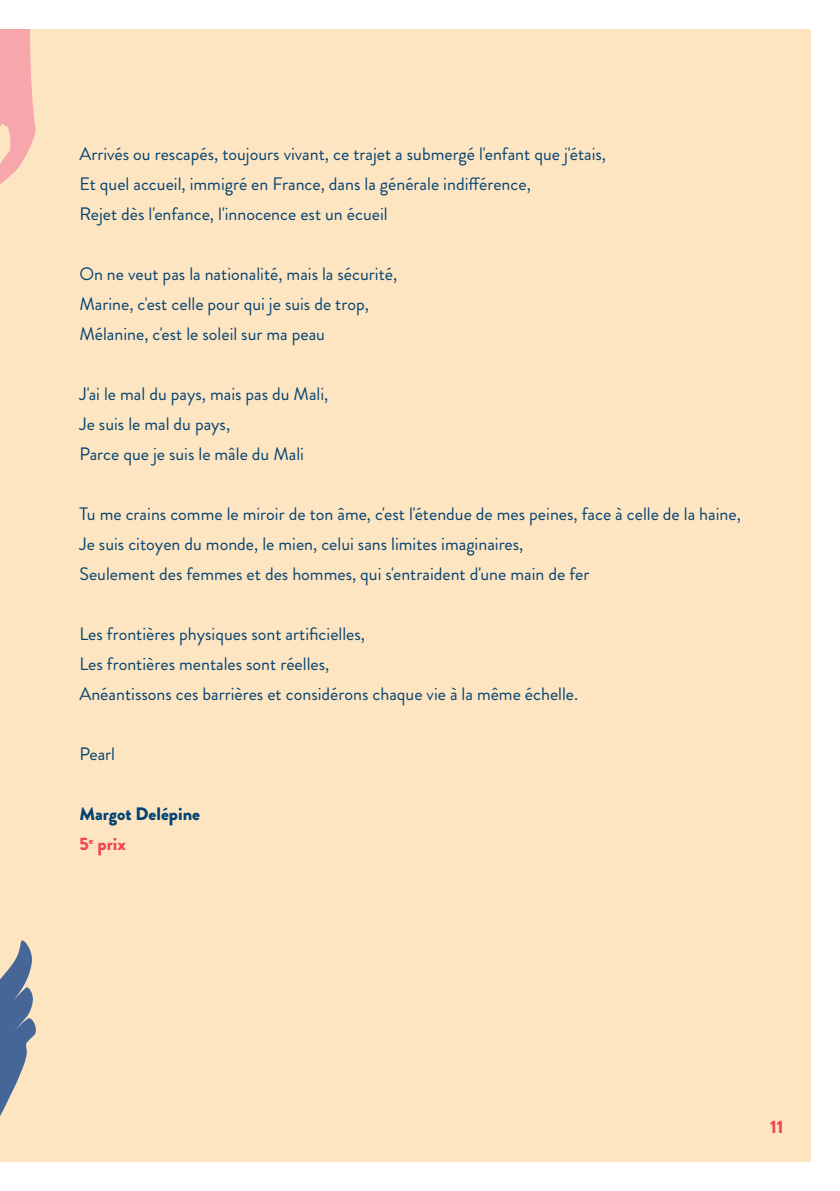
<style>
.page{position:relative;width:840px;height:1191px;background:#fff}
.page>*{position:absolute;margin:0;border:0;box-sizing:border-box;transform-origin:0 0}
.t1{font:18px/30px "Brandon Grotesque";color:#044372}
.t2{font:900 18px/30px "Brandon Grotesque";color:#044372}
.t3{font:900 18px "Brandon Grotesque";color:#ef4850}
.s1{color:#ef4850}
</style>
<div class="page">
<div style="left:0;top:0;width:839px;height:1191px;background:#fee5c1"></div>
<svg style="left:0;top:28px;width:135px;height:156px"></svg>
<svg style="left:0;top:940px;width:36px;height:176px"></svg>
<div style="left:0;top:0;width:839px;height:28px;background:#fff"></div>
<div style="left:811px;top:0;width:28px;height:1191px;background:#fff"></div>
<div style="left:0;top:1162px;width:839px;height:29px;background:#fff"></div>
<p class="t1" style="left:79px;top:139px;width:528px">Arrivés ou rescapés, toujours vivant, ce trajet a submergé l'enfant que j'étais,<br>Et quel accueil, immigré en France, dans la générale indifférence,<br>Rejet dès l'enfance, l'innocence est un écueil</p>
<p class="t1" style="left:79px;top:259px;width:319px">On ne veut pas la nationalité, mais la sécurité,<br>Marine, c'est celle pour qui je suis de trop,<br>Mélanine, c'est le soleil sur ma peau</p>
<p class="t1" style="left:79px;top:379px;width:250px">J'ai le mal du pays, mais pas du Mali,<br>Je suis le mal du pays,<br>Parce que je suis le mâle du Mali</p>
<p class="t1" style="left:79px;top:499px;width:662px">Tu me crains comme le miroir de ton âme, c'est l'étendue de mes peines, face à celle de la haine,<br>Je suis citoyen du monde, le mien, celui sans limites imaginaires,<br>Seulement des femmes et des hommes, qui s'entraident d'une main de fer</p>
<p class="t1" style="left:79px;top:619px;width:500px">Les frontières physiques sont artificielles,<br>Les frontières mentales sont réelles,<br>Anéantissons ces barrières et considérons chaque vie à la même échelle.</p>
<p class="t1" style="left:79px;top:739px;width:37px">Pearl</p>
<p class="t2" style="left:79px;top:799px;width:122px">Margot Delépine<br><span class="s1">5</span><sup>e</sup> <span class="s1">prix</span></p>
<p class="t3" style="left:769px;top:1114px;width:15px">11</p>
</div>
